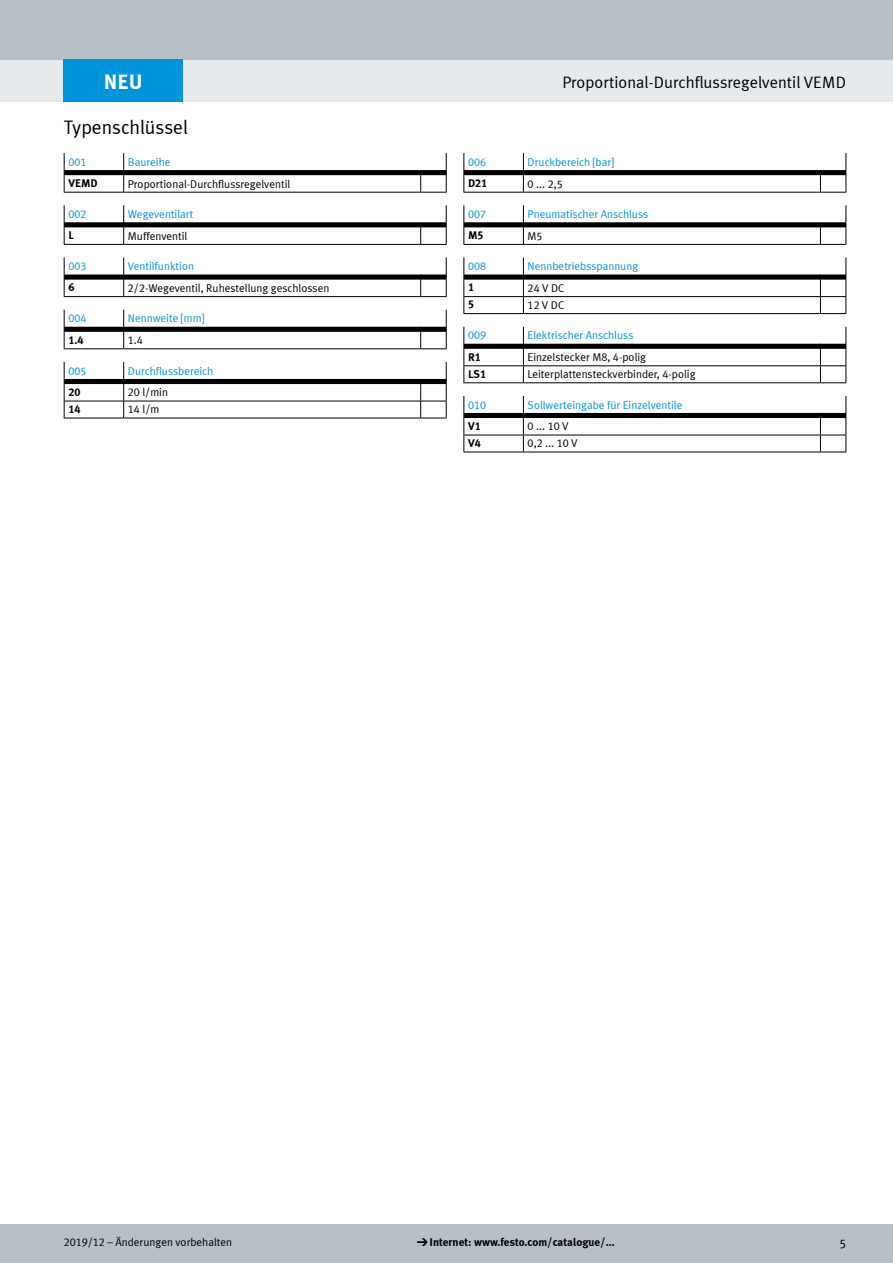
<style>
.page{position:relative;width:893px;height:1263px;background:#fff}
.page>*{position:absolute;margin:0;border:0;box-sizing:border-box;transform-origin:0 0}
.FES_box_title{font:700 21px "Meta Plus LF";color:#fff}
.FES_title_section{font:19.5px "Meta Plus LF";color:#000}
.FES_title_family{font:16.5px "Meta Plus LF";color:#000}
.t1{font:12.75px "Meta Plus LF";color:#000}
.t2{font:11.25px "Meta Plus LF";color:#000}
.t3{font:11.25px "Meta Plus LF";color:#0095db}
.t4{font:700 11.25px "Meta Plus LF";color:#000}
.s1{font-family:"Meto Pict 182";font-weight:400}
</style>
<div class="page">
<div style="left:0;top:1225px;width:893px;height:38px;background:#b6c0c6"></div>
<div style="left:0;top:60px;width:893px;height:42px;background:#e7eaec"></div>
<div style="left:0;top:0;width:893px;height:60px;background:#b6c0c6"></div>
<div style="left:64px;top:60px;width:119px;height:42px;background:#0095db"></div>
<svg style="left:64px;top:153px;width:383px;height:40px"></svg>
<svg style="left:64px;top:205px;width:383px;height:40px"></svg>
<svg style="left:64px;top:257px;width:383px;height:40px"></svg>
<svg style="left:64px;top:310px;width:383px;height:39px"></svg>
<svg style="left:64px;top:362px;width:383px;height:57px"></svg>
<svg style="left:463px;top:153px;width:384px;height:40px"></svg>
<svg style="left:463px;top:205px;width:384px;height:40px"></svg>
<svg style="left:463px;top:257px;width:384px;height:57px"></svg>
<svg style="left:463px;top:327px;width:384px;height:56px"></svg>
<svg style="left:463px;top:396px;width:384px;height:57px"></svg>
<p class="FES_box_title" style="left:104px;top:68px;width:40px">NEU</p>
<p class="FES_title_section" style="left:64px;top:116px;width:126px">Typenschlüssel</p>
<p class="t3" style="left:68px;top:155px;width:20px">001</p>
<p class="t3" style="left:128px;top:155px;width:44px">Baureihe</p>
<p class="t4" style="left:68px;top:176px;width:31px">VEMD</p>
<p class="t2" style="left:128px;top:177px;width:164px">Proportional-Durchflussregelventil</p>
<p class="t3" style="left:68px;top:207px;width:20px">002</p>
<p class="t3" style="left:128px;top:207px;width:67px">Wegeventilart</p>
<p class="t4" style="left:68px;top:228px;width:7px">L</p>
<p class="t2" style="left:128px;top:229px;width:61px">Muffenventil</p>
<p class="t3" style="left:68px;top:260px;width:20px">003</p>
<p class="t3" style="left:128px;top:260px;width:68px">Ventilfunktion</p>
<p class="t4" style="left:68px;top:280px;width:8px">6</p>
<p class="t2" style="left:128px;top:281px;width:203px">2/2-Wegeventil, Ruhestellung geschlossen</p>
<p class="t3" style="left:68px;top:312px;width:20px">004</p>
<p class="t3" style="left:128px;top:312px;width:78px">Nennweite [mm]</p>
<p class="t4" style="left:68px;top:333px;width:17px">1.4</p>
<p class="t2" style="left:128px;top:333px;width:17px">1.4</p>
<p class="t3" style="left:68px;top:364px;width:20px">005</p>
<p class="t3" style="left:128px;top:364px;width:87px">Durchflussbereich</p>
<p class="t4" style="left:68px;top:385px;width:14px">20</p>
<p class="t2" style="left:128px;top:386px;width:42px">20 l/min</p>
<p class="t4" style="left:68px;top:402px;width:14px">14</p>
<p class="t2" style="left:128px;top:403px;width:33px">14 l/m</p>
<p class="FES_title_family" style="left:562px;top:73px;width:285px">Proportional-Durchflussregelventil VEMD</p>
<p class="t3" style="left:468px;top:155px;width:20px">006</p>
<p class="t3" style="left:528px;top:155px;width:88px">Druckbereich [bar]</p>
<p class="t4" style="left:468px;top:176px;width:21px">D21</p>
<p class="t2" style="left:528px;top:177px;width:37px">0 ... 2,5</p>
<p class="t3" style="left:468px;top:207px;width:20px">007</p>
<p class="t3" style="left:528px;top:207px;width:122px">Pneumatischer Anschluss</p>
<p class="t4" style="left:468px;top:228px;width:17px">M5</p>
<p class="t2" style="left:528px;top:229px;width:17px">M5</p>
<p class="t3" style="left:468px;top:260px;width:20px">008</p>
<p class="t3" style="left:528px;top:260px;width:112px">Nennbetriebsspannung</p>
<p class="t4" style="left:468px;top:280px;width:8px">1</p>
<p class="t2" style="left:528px;top:281px;width:38px">24 V DC</p>
<p class="t4" style="left:468px;top:297px;width:8px">5</p>
<p class="t2" style="left:528px;top:298px;width:38px">12 V DC</p>
<p class="t3" style="left:468px;top:329px;width:20px">009</p>
<p class="t3" style="left:528px;top:329px;width:107px">Elektrischer Anschluss</p>
<p class="t4" style="left:468px;top:350px;width:14px">R1</p>
<p class="t2" style="left:528px;top:350px;width:120px">Einzelstecker M8, 4-polig</p>
<p class="t4" style="left:468px;top:367px;width:20px">LS1</p>
<p class="t2" style="left:528px;top:367px;width:169px">Leiterplattensteckverbinder, 4-polig</p>
<p class="t3" style="left:468px;top:398px;width:20px">010</p>
<p class="t3" style="left:528px;top:398px;width:156px">Sollwerteingabe für Einzelventile</p>
<p class="t4" style="left:468px;top:419px;width:14px">V1</p>
<p class="t2" style="left:528px;top:420px;width:42px">0 ... 10 V</p>
<p class="t4" style="left:468px;top:436px;width:14px">V4</p>
<p class="t2" style="left:528px;top:437px;width:51px">0,2 ... 10 V</p>
<p class="t2" style="left:64px;top:1236px;width:170px">2019/12 – Änderungen vorbehalten</p>
<p class="t4" style="left:417px;top:1235px;width:199px"><span class="s1">d</span>Internet: www.festo.com/catalogue/...</p>
<p class="t1" style="left:839px;top:1235px;width:8px">5</p>
</div>
